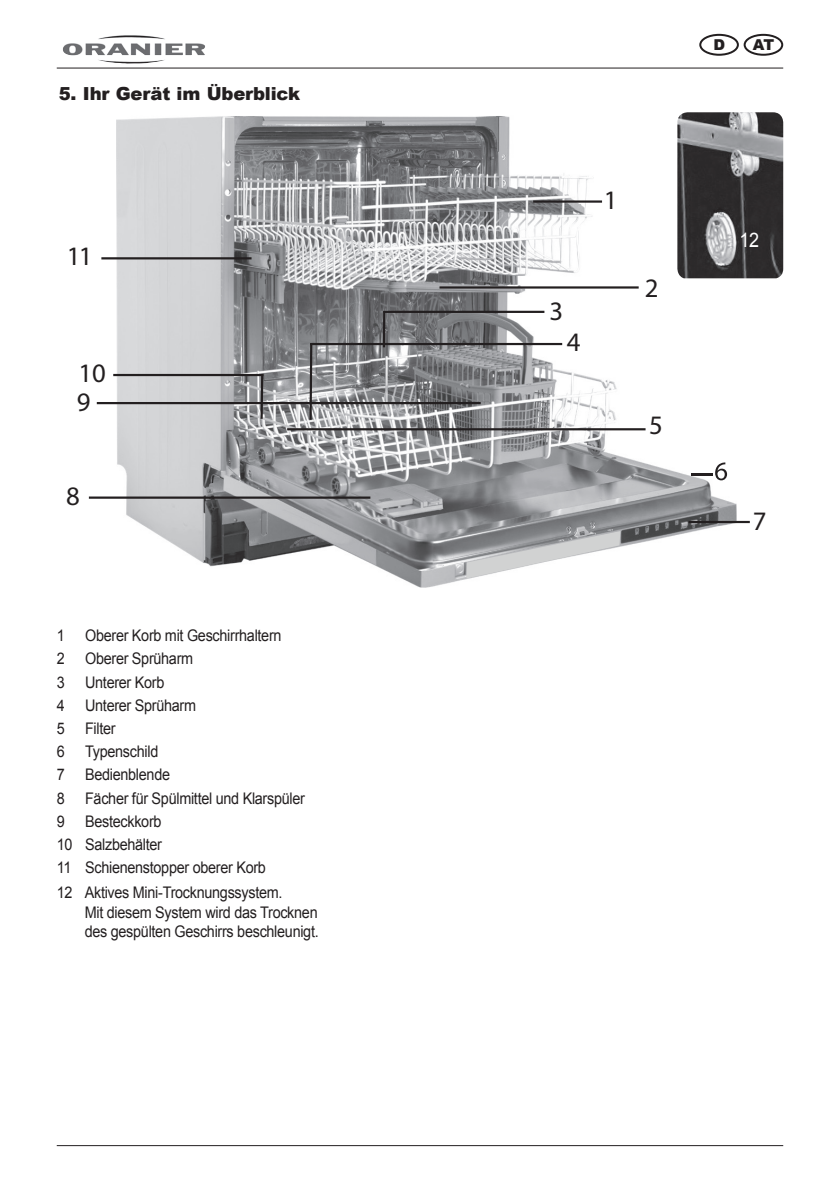
<style>
.page{position:relative;width:840px;height:1191px;background:#fff}
.page>*{position:absolute;margin:0;border:0;box-sizing:border-box;transform-origin:0 0}
.t1{font:700 26.8px "Arial";color:#231f20}
.t2{font:20px "Arial";color:#fff;scale:.9 1}
.t3{font:900 18px "Arial";letter-spacing:-.01em;color:#231f20}
.t4{font:16px/23.2px "Arial";letter-spacing:-.02em;color:#231f20;scale:.9 1}
.t5{font:900 15px "Arial";color:#231f20}
</style>
<div class="page">
<img style="left:63px;top:35px;width:142px;height:28px">
<hr style="left:57px;top:68px;width:725px;height:1px;background:#231f20">
<hr style="left:57px;top:1145px;width:725px;height:1px;background:#231f20">
<div style="left:743px;top:34px;width:39px;height:22px;border:2px solid #231f20;border-radius:50%"></div>
<div style="left:699px;top:34px;width:39px;height:22px;border:2px solid #231f20;border-radius:50%"></div>
<img style="left:116px;top:116px;width:620px;height:471px">
<img style="left:415px;top:306px;width:3px;height:36px">
<img style="left:691px;top:473px;width:21px;height:2px">
<img style="left:714px;top:462px;width:12px;height:18px">
<hr style="left:533px;top:200px;width:68px;height:3px;background:#231f20">
<hr style="left:439px;top:286px;width:199px;height:2px;background:#231f20">
<hr style="left:383px;top:311px;width:161px;height:2px;background:#231f20">
<hr style="left:382px;top:311px;width:3px;height:36px;background:#231f20">
<hr style="left:310px;top:343px;width:252px;height:2px;background:#231f20">
<svg style="left:308px;top:341px;width:5px;height:81px"></svg>
<hr style="left:287px;top:428px;width:358px;height:2px;background:#231f20">
<hr style="left:688px;top:521px;width:61px;height:2px;background:#231f20">
<hr style="left:89px;top:496px;width:281px;height:3px;background:#231f20">
<hr style="left:97px;top:402px;width:383px;height:2px;background:#231f20">
<hr style="left:101px;top:257px;width:150px;height:2px;background:#231f20">
<hr style="left:113px;top:374px;width:150px;height:2px;background:#231f20">
<svg style="left:259px;top:372px;width:5px;height:49px"></svg>
<svg style="left:465px;top:529px;width:156px;height:51px"></svg>
<img style="left:677px;top:112px;width:105px;height:166px">
<p class="t3" style="left:59px;top:80px;width:243px">5. Ihr Gerät im Überblick</p>
<h1 class="t1" style="left:67px;top:240px;width:27px">11</h1>
<h1 class="t1" style="left:79px;top:356px;width:29px">10</h1>
<h1 class="t1" style="left:77px;top:385px;width:15px">9</h1>
<h1 class="t1" style="left:66px;top:480px;width:15px">8</h1>
<p class="t4" style="left:57px;top:624px;width:10px">1</p>
<p class="t4" style="left:85px;top:624px;width:220px">Oberer Korb mit Geschirrhaltern</p>
<p class="t4" style="left:57px;top:647px;width:10px">2</p>
<p class="t4" style="left:85px;top:647px;width:121px">Oberer Sprüharm</p>
<p class="t4" style="left:57px;top:670px;width:10px">3</p>
<p class="t4" style="left:85px;top:670px;width:90px">Unterer Korb</p>
<p class="t4" style="left:57px;top:693px;width:10px">4</p>
<p class="t4" style="left:85px;top:693px;width:125px">Unterer Sprüharm</p>
<p class="t4" style="left:57px;top:717px;width:10px">5</p>
<p class="t4" style="left:85px;top:717px;width:35px">Filter</p>
<p class="t4" style="left:57px;top:740px;width:10px">6</p>
<p class="t4" style="left:85px;top:740px;width:83px">Typenschild</p>
<p class="t4" style="left:57px;top:763px;width:10px">7</p>
<p class="t4" style="left:85px;top:763px;width:96px">Bedienblende</p>
<p class="t4" style="left:57px;top:786px;width:10px">8</p>
<p class="t4" style="left:85px;top:786px;width:245px">Fächer für Spülmittel und Klarspüler</p>
<p class="t4" style="left:57px;top:809px;width:10px">9</p>
<p class="t4" style="left:57px;top:809px;width:234px;text-indent:28px">Besteckkorb<br>10 Salzbehälter<br>11 Schienenstopper oberer Korb</p>
<p class="t4" style="left:85px;top:883px;width:261px;line-height:19.2px;text-indent:-28px">12 Aktives Mini-Trocknungssystem.<br>Mit diesem System wird das Trocknen des gespülten Geschirrs beschleunigt.</p>
<p class="t5" style="left:713px;top:34px;width:13px">D</p>
<p class="t5" style="left:752px;top:34px;width:23px">AT</p>
<h1 class="t1" style="left:603px;top:184px;width:15px">1</h1>
<h1 class="t1" style="left:549px;top:295px;width:15px">3</h1>
<h1 class="t1" style="left:566px;top:326px;width:15px">4</h1>
<h1 class="t1" style="left:644px;top:271px;width:15px">2</h1>
<h1 class="t1" style="left:649px;top:409px;width:15px">5</h1>
<p class="t2" style="left:739px;top:227px;width:23px">12</p>
<h1 class="t1" style="left:752px;top:505px;width:15px">7</h1>
</div>
